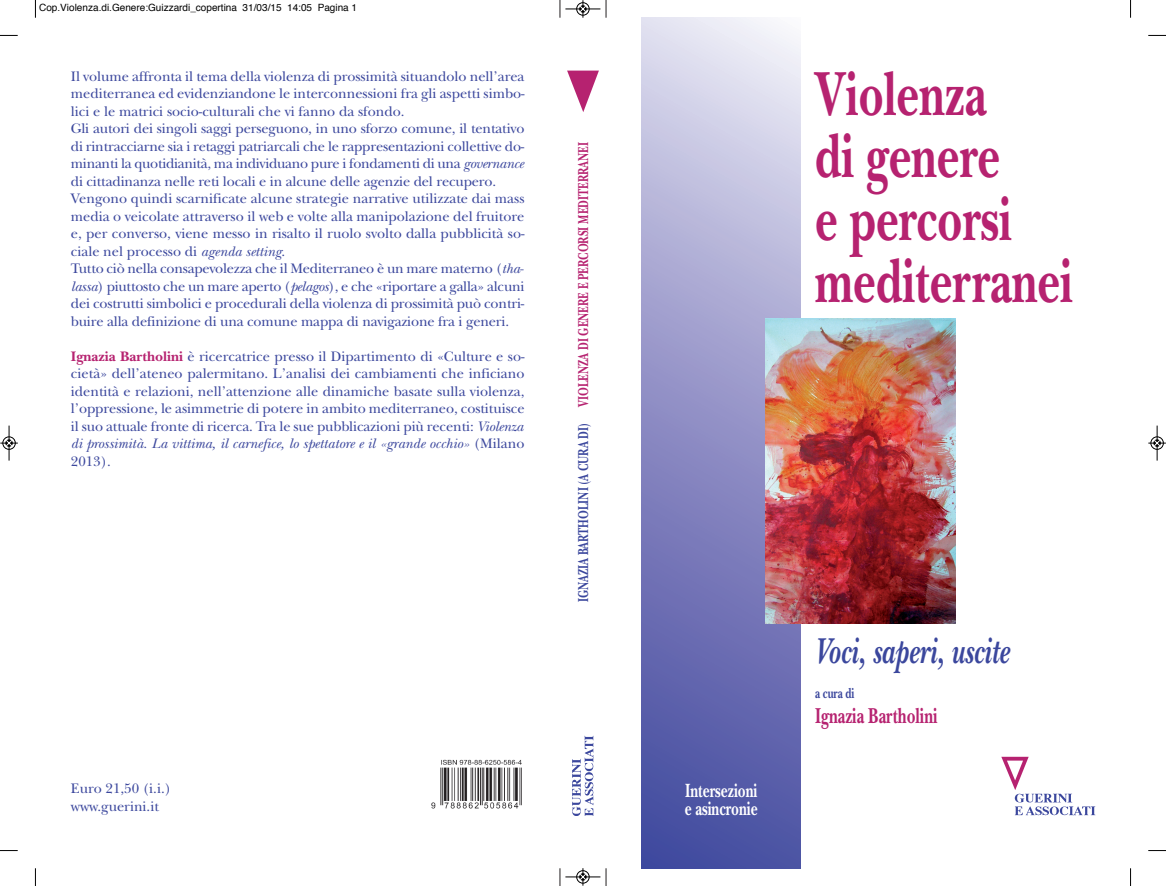
<style>
.page{position:relative;width:1166px;height:886px;background:#fff}
.page>*{position:absolute;margin:0;border:0;box-sizing:border-box;transform-origin:0 0}
.t1{font:700 65px/62.5px "New Baskerville";color:#b62270;scale:.7 1}
.t2{font:italic 700 37.5px "New Baskerville";color:#3b479d;scale:.7 1}
.t3{font:700 22.5px "New Baskerville";color:#b62270;scale:.7 1}
.t4{font:700 20px/17.5px "New Baskerville";color:#fff;scale:.7 1}
.t5{font:700 15px "New Baskerville";color:#b62270;scale:.7 1}
.t6{font:700 15px "New Baskerville";color:#3b479d;scale:.7 1}
.t7{font:14.38px/17.5px "New Baskerville";letter-spacing:-.01em;color:#3b479d}
.t8{font:10px "Helvetica";color:#000}
.s1{font-style:italic}
.s2{font-weight:700;color:#b62270}
.s3{color:#3b479d}
</style>
<div class="page">
<svg style="left:641px;top:18px;width:160px;height:850px;background:#9293c7"></svg>
<img style="left:432px;top:759px;width:90px;height:50px">
<svg style="left:560px;top:0;width:1px;height:18px"></svg>
<svg style="left:606px;top:0;width:1px;height:18px"></svg>
<svg style="left:560px;top:868px;width:1px;height:18px"></svg>
<svg style="left:606px;top:868px;width:1px;height:18px"></svg>
<img style="left:572px;top:735px;width:22px;height:80px">
<img style="left:1001px;top:756px;width:95px;height:60px">
<img style="left:567px;top:70px;width:32px;height:42px">
<img style="left:765px;top:319px;width:190px;height:304px">
<svg style="left:35px;top:0;width:1px;height:18px"></svg>
<svg style="left:0;top:35px;width:18px;height:1px"></svg>
<svg style="left:1130px;top:0;width:1px;height:18px"></svg>
<svg style="left:1148px;top:35px;width:18px;height:1px"></svg>
<svg style="left:35px;top:868px;width:1px;height:18px"></svg>
<svg style="left:0;top:850px;width:18px;height:1px"></svg>
<svg style="left:1130px;top:868px;width:1px;height:18px"></svg>
<svg style="left:1148px;top:850px;width:18px;height:1px"></svg>
<div style="left:576px;top:2px;width:13px;height:14px;border:1px solid #fff;border-radius:50%"></div>
<hr style="left:565px;top:9px;width:35px;height:1px;background:#000">
<div style="left:576px;top:3px;width:13px;height:12px;border:1px solid #000;border-radius:50%"></div>
<svg style="left:580px;top:0;width:6px;height:18px"></svg>
<hr style="left:565px;top:877px;width:35px;height:1px;background:#000">
<div style="left:576px;top:870px;width:13px;height:13px;border:1px solid #000;border-radius:50%"></div>
<svg style="left:580px;top:868px;width:6px;height:18px"></svg>
<div style="left:2px;top:436px;width:14px;height:14px;border:1px solid #fff;border-radius:50%"></div>
<hr style="left:9px;top:426px;width:1px;height:35px;background:#000">
<div style="left:3px;top:437px;width:12px;height:12px;border:1px solid #000;border-radius:50%"></div>
<svg style="left:0;top:440px;width:18px;height:6px"></svg>
<div style="left:1150px;top:436px;width:14px;height:14px;border:1px solid #fff;border-radius:50%"></div>
<hr style="left:1157px;top:426px;width:1px;height:35px;background:#000">
<div style="left:1150px;top:437px;width:13px;height:12px;border:1px solid #000;border-radius:50%"></div>
<svg style="left:1148px;top:440px;width:18px;height:6px"></svg>
<p class="t8" style="left:39px;top:4px;width:319px">Cop.Violenza.di.Genere:Guizzardi_copertina 31/03/15 14:05 Pagina 1</p>
<p class="t7" style="left:71px;top:69px;width:455px">Il volume affronta il tema della violenza di prossimità situandolo nell’area mediterranea ed evidenziandone le interconnessioni fra gli aspetti simbo&shy;lici e le matrici socio-culturali che vi fanno da sfondo.<br>Gli autori dei singoli saggi perseguono, in uno sforzo comune, il tentativo di rintracciarne sia i retaggi patriarcali che le rappresentazioni collettive do&shy;minanti la quotidianità, ma individuano pure i fondamenti di una <span class="s1">governance </span>di cittadinanza nelle reti locali e in alcune delle agenzie del recupero.<br>Vengono quindi scarnificate alcune strategie narrative utilizzate dai mass media o veicolate attraverso il web e volte alla manipolazione del fruitore e, per converso, viene messo in risalto il ruolo svolto dalla pubblicità so&shy;ciale nel processo di <span class="s1">agenda setting</span>.<br>Tutto ciò nella consapevolezza che il Mediterraneo è un mare materno (<span class="s1">tha&shy;lassa</span>) piuttosto che un mare aperto (<span class="s1">pelagos</span>), e che «riportare a galla» alcuni dei costrutti simbolici e procedurali della violenza di prossimità può contri&shy;buire alla definizione di una comune mappa di navigazione fra i generi.</p>
<p class="t7" style="left:71px;top:349px;width:455px;text-align:justify"><span class="s2">Ignazia Bartholini</span> è ricercatrice presso il Dipartimento di «Culture e so&shy;cietà» dell’ateneo palermitano. L’analisi dei cambiamenti che inficiano identità e relazioni, nell’attenzione alle dinamiche basate sulla violenza, l’oppressione, le asimmetrie di potere in ambito mediterraneo, costituisce il suo attuale fronte di ricerca. Tra le sue pubblicazioni più recenti: <span class="s1">Violenza di prossimità. La vittima, il carnefice, lo spettatore e il «grande occhio»</span> (Milano 2013).</p>
<p class="t5" style="left:574px;top:602px;width:658px;rotate:-90deg"><span class="s3">IGNAZIA BARTHOLINI (A CURA DI)</span> VIOLENZA DI GENERE E PERCORSI MEDITERRANEI</p>
<p class="t7" style="left:71px;top:782px;width:102px">Euro 21,50 (i.i.) www.guerini.it</p>
<h1 class="t1" style="left:815px;top:61px;width:370px">Violenza<br>di genere<br>e percorsi mediterranei</h1>
<h3 class="t4" style="left:685px;top:782px;width:106px">Intersezioni e asincronie</h3>
<h2 class="t2" style="left:815px;top:628px;width:279px">Voci, saperi, uscite</h2>
<p class="t6" style="left:815px;top:684px;width:58px">a cura di</p>
<h3 class="t3" style="left:815px;top:702px;width:176px">Ignazia Bartholini</h3>
</div>
